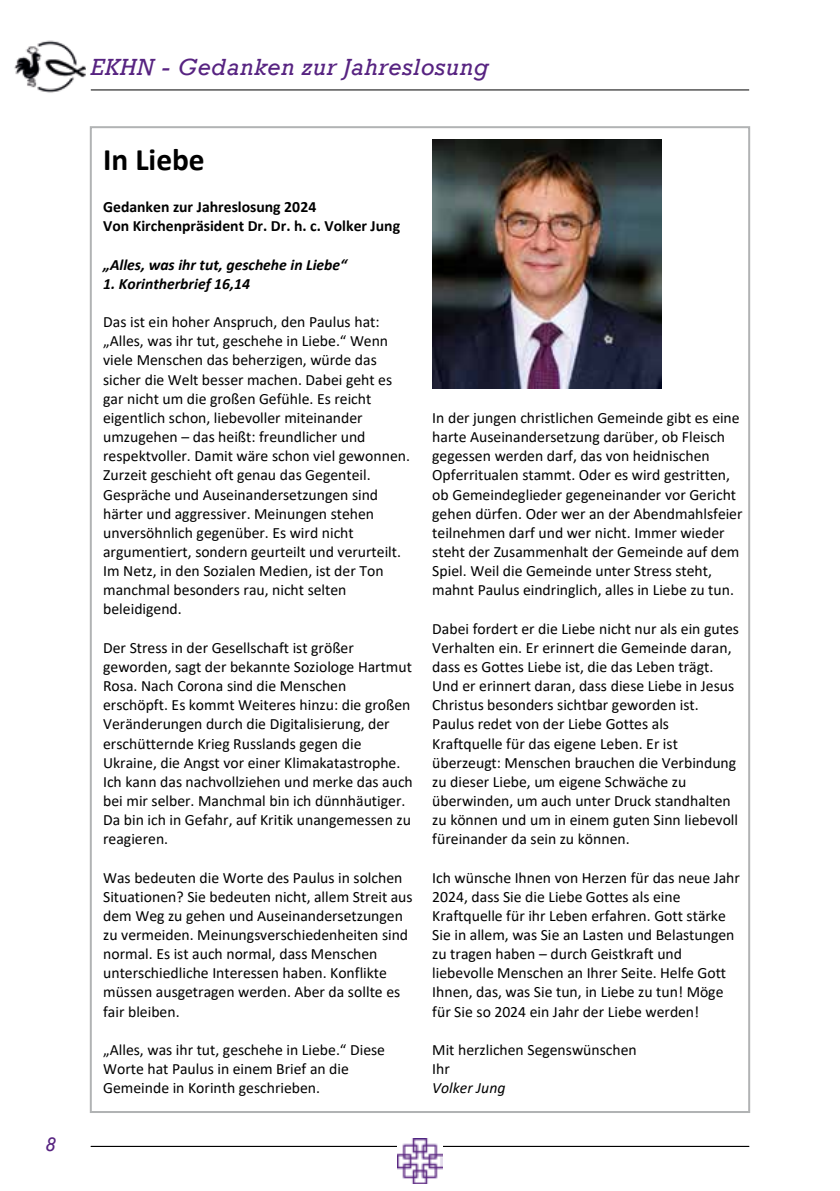
<style>
.page{position:relative;width:840px;height:1191px;background:#fff}
.page>*{position:absolute;margin:0;border:0;box-sizing:border-box;transform-origin:0 0}
.t1{font:700 31.4px "Calibri";color:#000}
.t2{font:italic 24px "Rockwell";letter-spacing:.03em;color:#572381}
.t3{font:italic 20px "Rockwell";color:#572381}
.t4{font:15.6px/19.2px "Calibri";color:#000}
.t5{font:700 15.6px/19.2px "Calibri";color:#000}
.t6{font:italic 700 15.6px "Calibri";color:#000}
.t7{font:italic 15.6px "Calibri";color:#000}
</style>
<div class="page">
<hr style="left:91px;top:89px;width:657px;height:1px;background:#000">
<hr style="left:91px;top:1145px;width:657px;height:1px;background:#000">
<img style="left:14px;top:40px;width:71px;height:53px">
<img style="left:397px;top:1138px;width:45px;height:45px">
<img style="left:432px;top:140px;width:229px;height:248px">
<p class="t3" style="left:45px;top:1132px;width:12px">8</p>
<h2 class="t2" style="left:91px;top:53px;width:399px">EKHN - Gedanken zur Jahreslosung</h2>
<h1 class="t1" style="left:103px;top:137px;width:103px">In Liebe</h1>
<p class="t5" style="left:103px;top:197px;width:298px">Gedanken zur Jahreslosung 2024<br>Von Kirchenpräsident Dr. Dr. h. c. Volker Jung</p>
<p class="t6" style="left:103px;top:253px;width:245px">„Alles, was ihr tut, geschehe in Liebe“</p>
<p class="t6" style="left:103px;top:273px;width:148px">1. Korintherbrief 16,14</p>
<p class="t4" style="left:103px;top:312px;width:308px">Das ist ein hoher Anspruch, den Paulus hat: „Alles, was ihr tut, geschehe in Liebe.“ Wenn viele Menschen das beherzigen, würde das sicher die Welt besser machen. Dabei geht es gar nicht um die großen Gefühle. Es reicht eigentlich schon, liebevoller miteinander umzugehen – das heißt: freundlicher und respektvoller. Damit wäre schon viel gewonnen.<br>Zurzeit geschieht oft genau das Gegenteil.<br>Gespräche und Auseinandersetzungen sind härter und aggressiver. Meinungen stehen unversöhnlich gegenüber. Es wird nicht argumentiert, sondern geurteilt und verurteilt.<br>Im Netz, in den Sozialen Medien, ist der Ton manchmal besonders rau, nicht selten beleidigend.</p>
<p class="t4" style="left:103px;top:637px;width:311px">Der Stress in der Gesellschaft ist größer geworden, sagt der bekannte Soziologe Hartmut Rosa. Nach Corona sind die Menschen erschöpft. Es kommt Weiteres hinzu: die großen Veränderungen durch die Digitalisierung, der erschütternde Krieg Russlands gegen die Ukraine, die Angst vor einer Klimakatastrophe.<br>Ich kann das nachvollziehen und merke das auch bei mir selber. Manchmal bin ich dünnhäutiger.<br>Da bin ich in Gefahr, auf Kritik unangemessen zu reagieren.</p>
<p class="t4" style="left:103px;top:867px;width:311px">Was bedeuten die Worte des Paulus in solchen Situationen? Sie bedeuten nicht, allem Streit aus dem Weg zu gehen und Auseinandersetzungen zu vermeiden. Meinungsverschiedenheiten sind normal. Es ist auch normal, dass Menschen unterschiedliche Interessen haben. Konflikte müssen ausgetragen werden. Aber da sollte es fair bleiben.</p>
<p class="t4" style="left:103px;top:1039px;width:283px">„Alles, was ihr tut, geschehe in Liebe.“ Diese<br>Worte hat Paulus in einem Brief an die<br>Gemeinde in Korinth geschrieben.</p>
<p class="t4" style="left:432px;top:408px;width:312px">In der jungen christlichen Gemeinde gibt es eine harte Auseinandersetzung darüber, ob Fleisch gegessen werden darf, das von heidnischen Opferritualen stammt. Oder es wird gestritten, ob Gemeindeglieder gegeneinander vor Gericht gehen dürfen. Oder wer an der Abendmahlsfeier teilnehmen darf und wer nicht. Immer wieder steht der Zusammenhalt der Gemeinde auf dem Spiel. Weil die Gemeinde unter Stress steht, mahnt Paulus eindringlich, alles in Liebe zu tun.</p>
<p class="t4" style="left:432px;top:618px;width:308px">Dabei fordert er die Liebe nicht nur als ein gutes Verhalten ein. Er erinnert die Gemeinde daran, dass es Gottes Liebe ist, die das Leben trägt.<br>Und er erinnert daran, dass diese Liebe in Jesus Christus besonders sichtbar geworden ist.<br>Paulus redet von der Liebe Gottes als Kraftquelle für das eigene Leben. Er ist überzeugt: Menschen brauchen die Verbindung zu dieser Liebe, um eigene Schwäche zu überwinden, um auch unter Druck standhalten zu können und um in einem guten Sinn liebevoll füreinander da sein zu können.</p>
<p class="t4" style="left:432px;top:867px;width:309px">Ich wünsche Ihnen von Herzen für das neue Jahr 2024, dass Sie die Liebe Gottes als eine Kraftquelle für ihr Leben erfahren. Gott stärke Sie in allem, was Sie an Lasten und Belastungen zu tragen haben – durch Geistkraft und liebevolle Menschen an Ihrer Seite. Helfe Gott Ihnen, das, was Sie tun, in Liebe zu tun! Möge für Sie so 2024 ein Jahr der Liebe werden!</p>
<p class="t4" style="left:432px;top:1039px;width:206px">Mit herzlichen Segenswünschen<br>Ihr</p>
<p class="t7" style="left:432px;top:1077px;width:75px">Volker Jung</p>
</div>
